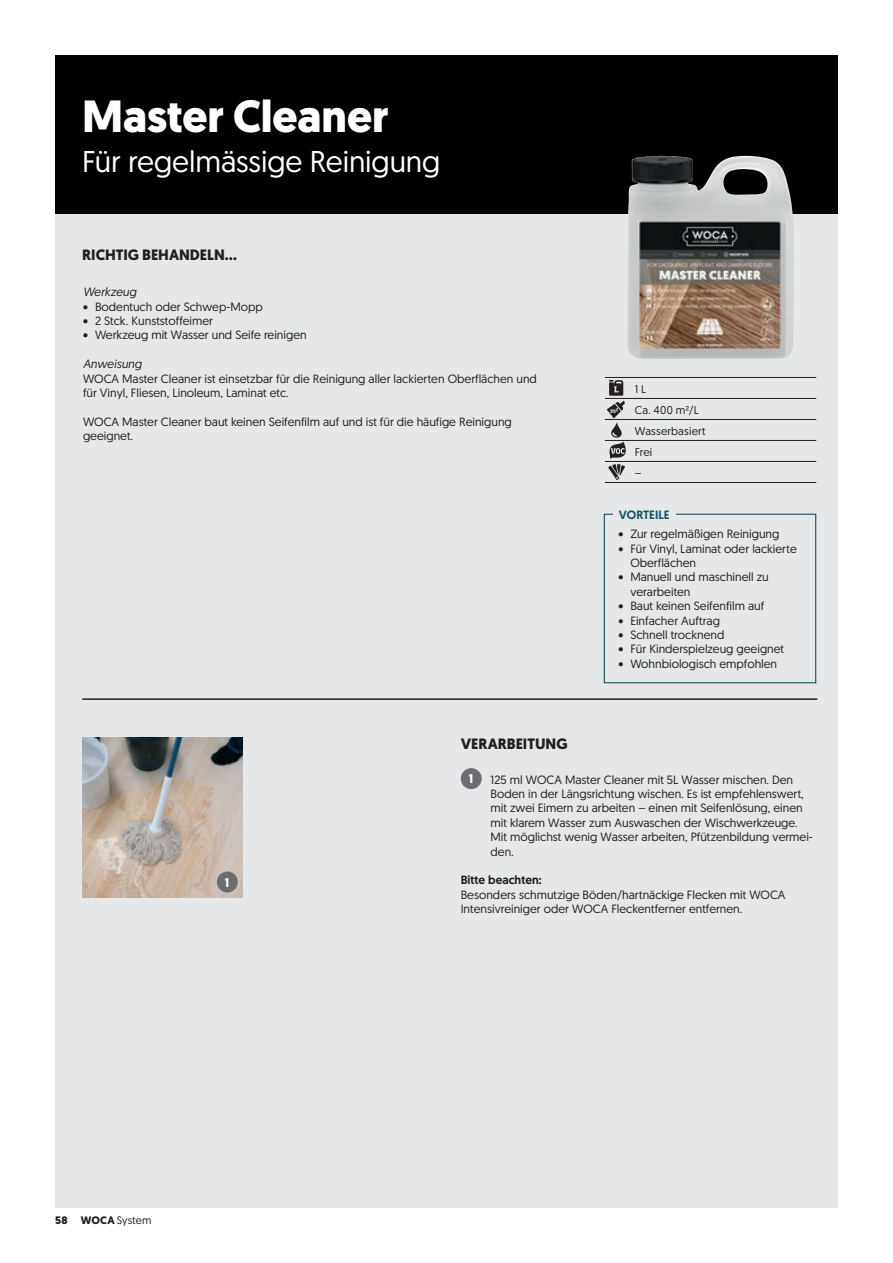
<style>
.page{position:relative;width:893px;height:1263px;background:#fff}
.page>*{position:absolute;margin:0;border:0;box-sizing:border-box;transform-origin:0 0}
.t1{font:700 45px "Geomanist";color:#fff}
.t2{font:30px "Geomanist";letter-spacing:-.005em;color:#fff}
.t3{font:700 15px "Geomanist";color:#231f20}
.t4{font:700 12.45px "Geomanist";color:#fff}
.t5{font:12px/14.4px "Geomanist";color:#231f20}
.t6{font:italic 12px "Geomanist";color:#231f20}
.t7{font:500 12px "Geomanist";color:#231f20}
.t8{font:500 12px "Geomanist";color:#135262}
.t9{font:11.25px/21px "Geomanist";letter-spacing:.015em;color:#231f20}
.t10{font:700 10.8px "Geomanist";letter-spacing:.02em;color:#231f20}
.s1{font-weight:400}
</style>
<div class="page">
<div style="left:55px;top:55px;width:783px;height:1153px;background:#e6e7e9"></div>
<div style="left:55px;top:55px;width:783px;height:159px;background:#010101"></div>
<img style="left:627px;top:156px;width:167px;height:203px">
<img style="left:82px;top:737px;width:161px;height:161px">
<hr style="left:82px;top:698px;width:735px;height:2px;background:#231f20">
<div style="left:217px;top:871px;width:21px;height:21px;background:#6c6d70;border-radius:50%"></div>
<hr style="left:605px;top:377px;width:211px;height:1px;background:#231f20">
<hr style="left:605px;top:398px;width:211px;height:1px;background:#231f20">
<hr style="left:605px;top:419px;width:211px;height:1px;background:#231f20">
<hr style="left:605px;top:440px;width:211px;height:1px;background:#231f20">
<hr style="left:605px;top:461px;width:211px;height:1px;background:#231f20">
<hr style="left:605px;top:482px;width:211px;height:1px;background:#231f20">
<svg style="left:607px;top:380px;width:19px;height:100px"></svg>
<div style="left:604px;top:514px;width:212px;height:169px;border:1px solid #135262"></div>
<div style="left:613px;top:505px;width:63px;height:18px;background:#e6e7e9"></div>
<div style="left:461px;top:768px;width:21px;height:21px;background:#6c6d70;border-radius:50%"></div>
<h1 class="t1" style="left:82px;top:100px;width:308px">Master Cleaner</h1>
<h2 class="t2" style="left:82px;top:151px;width:360px">Für regelmässige Reinigung</h2>
<p class="t3" style="left:82px;top:249px;width:156px">RICHTIG BEHANDELN…</p>
<p class="t6" style="left:83px;top:285px;width:55px">Werkzeug</p>
<p class="t5" style="left:83px;top:301px;width:181px">• Bodentuch oder Schwep-Mopp</p>
<p class="t5" style="left:83px;top:315px;width:132px">• 2 Stck. Kunststoffeimer</p>
<p class="t5" style="left:83px;top:329px;width:225px">• Werkzeug mit Wasser und Seife reinigen</p>
<p class="t6" style="left:83px;top:357px;width:60px">Anweisung</p>
<p class="t5" style="left:83px;top:373px;width:455px">WOCA Master Cleaner ist einsetzbar für die Reinigung aller lackierten Oberflächen und für Vinyl, Fliesen, Linoleum, Laminat etc.</p>
<p class="t5" style="left:83px;top:416px;width:430px">WOCA Master Cleaner baut keinen Seifenfilm auf und ist für die häufige Reinigung geeignet.</p>
<p class="t9" style="left:635px;top:380px;width:72px">1 L<br>Ca. 400 m²/L<br>Wasserbasiert<br>Frei<br>–</p>
<p class="t8" style="left:619px;top:510px;width:52px">VORTEILE</p>
<p class="t5" style="left:618px;top:528px;width:163px">• Zur regelmäßigen Reinigung</p>
<p class="t5" style="left:630px;top:543px;width:168px;text-indent:-12px">• Für Vinyl, Laminat oder lackierte<br>Oberflächen</p>
<p class="t5" style="left:630px;top:571px;width:140px;text-indent:-12px">• Manuell und maschinell zu verarbeiten</p>
<p class="t5" style="left:618px;top:600px;width:147px">• Baut keinen Seifenfilm auf</p>
<p class="t5" style="left:618px;top:615px;width:103px">• Einfacher Auftrag</p>
<p class="t5" style="left:618px;top:629px;width:108px">• Schnell trocknend</p>
<p class="t5" style="left:618px;top:643px;width:167px">• Für Kinderspielzeug geeignet</p>
<p class="t5" style="left:618px;top:658px;width:160px">• Wohnbiologisch empfohlen</p>
<p class="t4" style="left:225px;top:878px;width:6px">1</p>
<p class="t10" style="left:55px;top:1217px;width:98px">58 WOCA <span class="s1">System</span></p>
<p class="t3" style="left:461px;top:738px;width:108px">VERARBEITUNG</p>
<p class="t4" style="left:469px;top:774px;width:6px">1</p>
<p class="t5" style="left:491px;top:774px;width:324px">125 ml WOCA Master Cleaner mit 5L Wasser mischen. Den Boden in der Längsrichtung wischen. Es ist empfehlenswert, mit zwei Eimern zu arbeiten – einen mit Seifenlösung, einen mit klarem Wasser zum Auswaschen der Wischwerkzeuge.<br>Mit möglichst wenig Wasser arbeiten, Pfützenbildung vermei&shy;den.</p>
<p class="t7" style="left:461px;top:876px;width:82px">Bitte beachten:</p>
<p class="t5" style="left:461px;top:889px;width:326px">Besonders schmutzige Böden/hartnäckige Flecken mit WOCA<br>Intensivreiniger oder WOCA Fleckentferner entfernen.</p>
</div>
